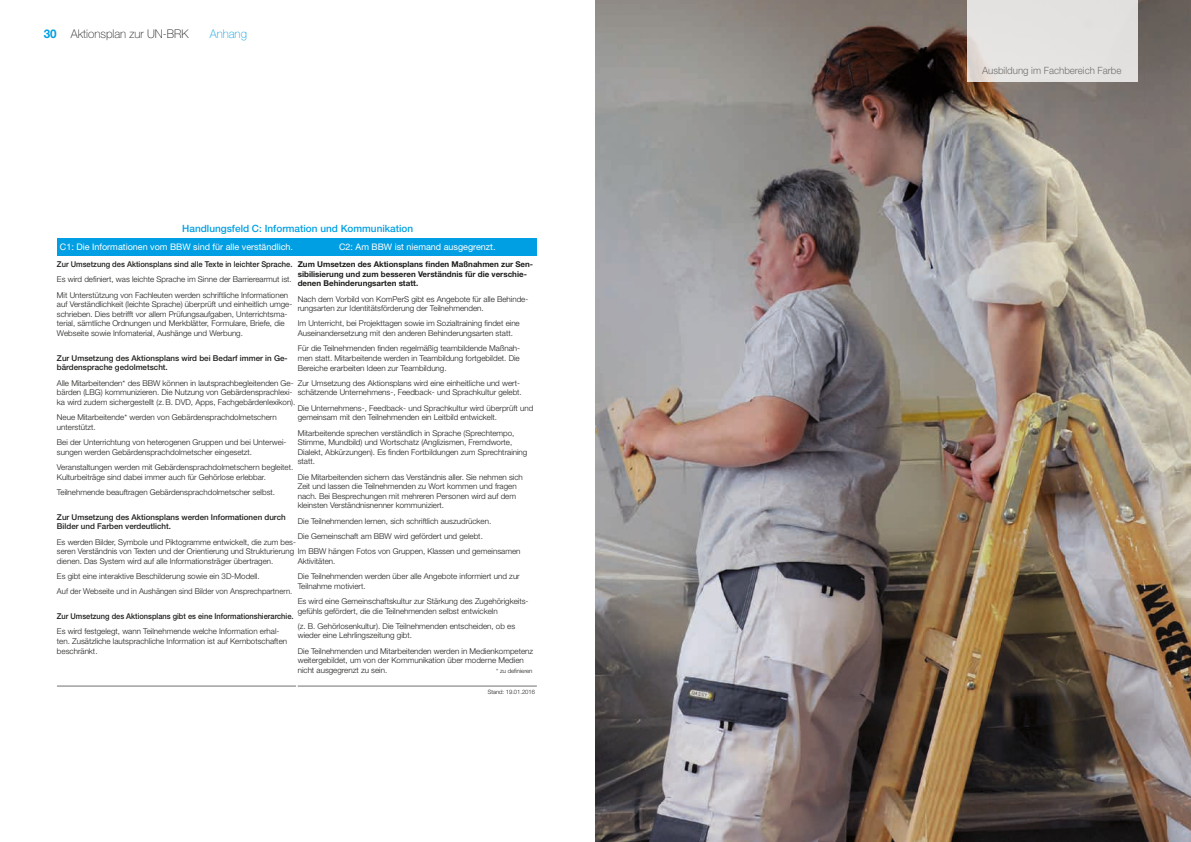
<style>
.page{position:relative;width:1191px;height:842px;background:#fff}
.page>*{position:absolute;margin:0;border:0;box-sizing:border-box;transform-origin:0 0}
.t1{font:100 12px "Helvetica Neue LT";color:#1d1d1b}
.t2{font:100 12px "Helvetica Neue LT";color:#009fe3}
.t3{font:500 10px "Helvetica Neue LT";color:#009fe3}
.t4{font:300 10px "Helvetica Neue LT";color:#70706f}
.t5{font:9px "Helvetica Neue LT";color:#fff}
.t6{font:300 8px/9.6px "Helvetica Neue LT";color:#1d1d1b}
.t7{font:500 8px/9.6px "Helvetica Neue LT";color:#1d1d1b}
.t8{font:700 8px/9.6px "Helvetica Neue LT";color:#1d1d1b}
.t9{font:500 8px "Helvetica Neue LT";color:#1d1d1b;scale:.93 1}
.t10{font:500 8px "Helvetica Neue LT";color:#1d1d1b;scale:.94 1}
.t11{font:300 6px "Helvetica Neue LT";color:#1d1d1b}
.s1{font-weight:700;color:#009fe3}
</style>
<div class="page">
<div style="left:57px;top:238px;width:239px;height:17px;background:#009fe3"></div>
<hr style="left:57px;top:686px;width:239px;height:1px;background:#70706f">
<img style="left:595px;top:0;width:596px;height:842px">
<div style="left:967px;top:0;width:170px;height:82px;background:#e4e2e1"></div>
<div style="left:298px;top:238px;width:239px;height:17px;background:#009fe3"></div>
<hr style="left:298px;top:686px;width:239px;height:1px;background:#70706f">
<h1 class="t1" style="left:44px;top:27px;width:146px"><span class="s1">30</span> Aktionsplan zur UN-BRK</h1>
<h1 class="t2" style="left:210px;top:27px;width:39px">Anhang</h1>
<p class="t3" style="left:182px;top:222px;width:232px">Handlungsfeld C: Information und Kommunikation</p>
<p class="t5" style="left:60px;top:242px;width:235px">C1: Die Informationen vom BBW sind für alle verständlich.</p>
<p class="t10" style="left:57px;top:259px;width:252px">Zur Umsetzung des Aktionsplans sind alle Texte in leichter Sprache.</p>
<p class="t6" style="left:57px;top:272px;width:235px;line-height:15.3px">Es wird definiert, was leichte Sprache im Sinne der Barrierearmut ist.<br>Mit Unterstützung von Fachleuten werden schriftliche Informationen</p>
<p class="t6" style="left:57px;top:299px;width:237px">auf Verständlichkeit (leichte Sprache) überprüft und einheitlich umge&shy;schrieben. Dies betrifft vor allem Prüfungsaufgaben, Unterrichtsma&shy;terial, sämtliche Ordnungen und Merkblätter, Formulare, Briefe, die Webseite sowie Infomaterial, Aushänge und Werbung.</p>
<p class="t7" style="left:57px;top:353px;width:232px">Zur Umsetzung des Aktionsplans wird bei Bedarf immer in Ge&shy;bärdensprache gedolmetscht.</p>
<p class="t6" style="left:57px;top:378px;width:238px">Alle Mitarbeitenden* des BBW können in lautsprachbegleitenden Ge&shy;bärden (LBG) kommunizieren. Die Nutzung von Gebärdensprachlexi&shy;ka wird zudem sichergestellt (z. B. DVD, Apps, Fachgebärdenlexikon).</p>
<p class="t6" style="left:57px;top:412px;width:221px">Neue Mitarbeitende* werden von Gebärdensprachdolmetschern unterstützt.</p>
<p class="t6" style="left:57px;top:437px;width:231px">Bei der Unterrichtung von heterogenen Gruppen und bei Unterwei&shy;sungen werden Gebärdensprachdolmetscher eingesetzt.</p>
<p class="t6" style="left:57px;top:462px;width:236px">Veranstaltungen werden mit Gebärdensprachdolmetschern begleitet.<br>Kulturbeiträge sind dabei immer auch für Gehörlose erlebbar.</p>
<p class="t6" style="left:57px;top:487px;width:218px">Teilnehmende beauftragen Gebärdensprachdolmetscher selbst.</p>
<p class="t7" style="left:57px;top:512px;width:230px">Zur Umsetzung des Aktionsplans werden Informationen durch<br>Bilder und Farben verdeutlicht.</p>
<p class="t6" style="left:57px;top:537px;width:240px">Es werden Bilder, Symbole und Piktogramme entwickelt, die zum bes&shy;seren Verständnis von Texten und der Orientierung und Strukturierung dienen. Das System wird auf alle Informationsträger übertragen.</p>
<p class="t6" style="left:57px;top:568px;width:235px;line-height:15.3px">Es gibt eine interaktive Beschilderung sowie ein 3D-Modell.<br>Auf der Webseite und in Aushängen sind Bilder von Ansprechpartnern.</p>
<p class="t9" style="left:57px;top:612px;width:256px">Zur Umsetzung des Aktionsplans gibt es eine Informationshierarchie.</p>
<p class="t6" style="left:57px;top:627px;width:232px">Es wird festgelegt, wann Teilnehmende welche Information erhal&shy;ten. Zusätzliche lautsprachliche Information ist auf Kernbotschaften beschränkt.</p>
<p class="t5" style="left:339px;top:242px;width:158px">C2: Am BBW ist niemand ausgegrenzt.</p>
<p class="t8" style="left:298px;top:259px;width:237px">Zum Umsetzen des Aktionsplans finden Maßnahmen zur Sen&shy;sibilisierung und zum besseren Verständnis für die verschie&shy;denen Behinderungsarten statt.</p>
<p class="t6" style="left:298px;top:294px;width:232px">Nach dem Vorbild von KomPerS gibt es Angebote für alle Behinde&shy;rungsarten zur Identitätsförderung der Teilnehmenden.</p>
<p class="t6" style="left:298px;top:319px;width:223px">Im Unterricht, bei Projekttagen sowie im Sozialtraining findet eine<br>Auseinandersetzung mit den anderen Behinderungsarten statt.</p>
<p class="t6" style="left:298px;top:343px;width:224px;text-align:justify">Für die Teilnehmenden finden regelmäßig teambildende Maßnah&shy;men statt. Mitarbeitende werden in Teambildung fortgebildet. Die Bereiche erarbeiten Ideen zur Teambildung.</p>
<p class="t6" style="left:298px;top:378px;width:224px">Zur Umsetzung des Aktionsplans wird eine einheitliche und wert&shy;schätzende Unternehmens-, Feedback- und Sprachkultur gelebt.</p>
<p class="t6" style="left:298px;top:403px;width:237px">Die Unternehmens-, Feedback- und Sprachkultur wird überprüft und gemeinsam mit den Teilnehmenden ein Leitbild entwickelt.</p>
<p class="t6" style="left:298px;top:428px;width:231px">Mitarbeitende sprechen verständlich in Sprache (Sprechtempo, Stimme, Mundbild) und Wortschatz (Anglizismen, Fremdworte, Dialekt, Abkürzungen). Es finden Fortbildungen zum Sprechtraining statt.</p>
<p class="t6" style="left:298px;top:472px;width:227px">Die Mitarbeitenden sichern das Verständnis aller. Sie nehmen sich Zeit und lassen die Teilnehmenden zu Wort kommen und fragen nach. Bei Besprechungen mit mehreren Personen wird auf dem kleinsten Verständnisnenner kommuniziert.</p>
<p class="t6" style="left:298px;top:513px;width:224px;line-height:15.3px">Die Teilnehmenden lernen, sich schriftlich auszudrücken.<br>Die Gemeinschaft am BBW wird gefördert und gelebt.<br>Im BBW hängen Fotos von Gruppen, Klassen und gemeinsamen</p>
<p class="t6" style="left:298px;top:553px;width:223px;line-height:15.3px">Aktivitäten.<br>Die Teilnehmenden werden über alle Angebote informiert und zur</p>
<p class="t6" style="left:298px;top:578px;width:232px;line-height:15.3px">Teilnahme motiviert.<br>Es wird eine Gemeinschaftskultur zur Stärkung des Zugehörigkeits-</p>
<p class="t6" style="left:298px;top:603px;width:219px;line-height:15.3px">gefühls gefördert, die die Teilnehmenden selbst entwickeln<br>(z. B. Gehörlosenkultur). Die Teilnehmenden entscheiden, ob es</p>
<p class="t6" style="left:298px;top:628px;width:237px;line-height:15.3px">wieder eine Lehrlingszeitung gibt.<br>Die Teilnehmenden und Mitarbeitenden werden in Medienkompetenz</p>
<p class="t6" style="left:298px;top:655px;width:227px">weitergebildet, um von der Kommunikation über moderne Medien nicht ausgegrenzt zu sein.</p>
<p class="t11" style="left:496px;top:667px;width:38px">* zu definieren</p>
<p class="t11" style="left:488px;top:688px;width:49px">Stand: 19.01.2016</p>
<p class="t4" style="left:982px;top:64px;width:141px">Ausbildung im Fachbereich Farbe</p>
</div>
